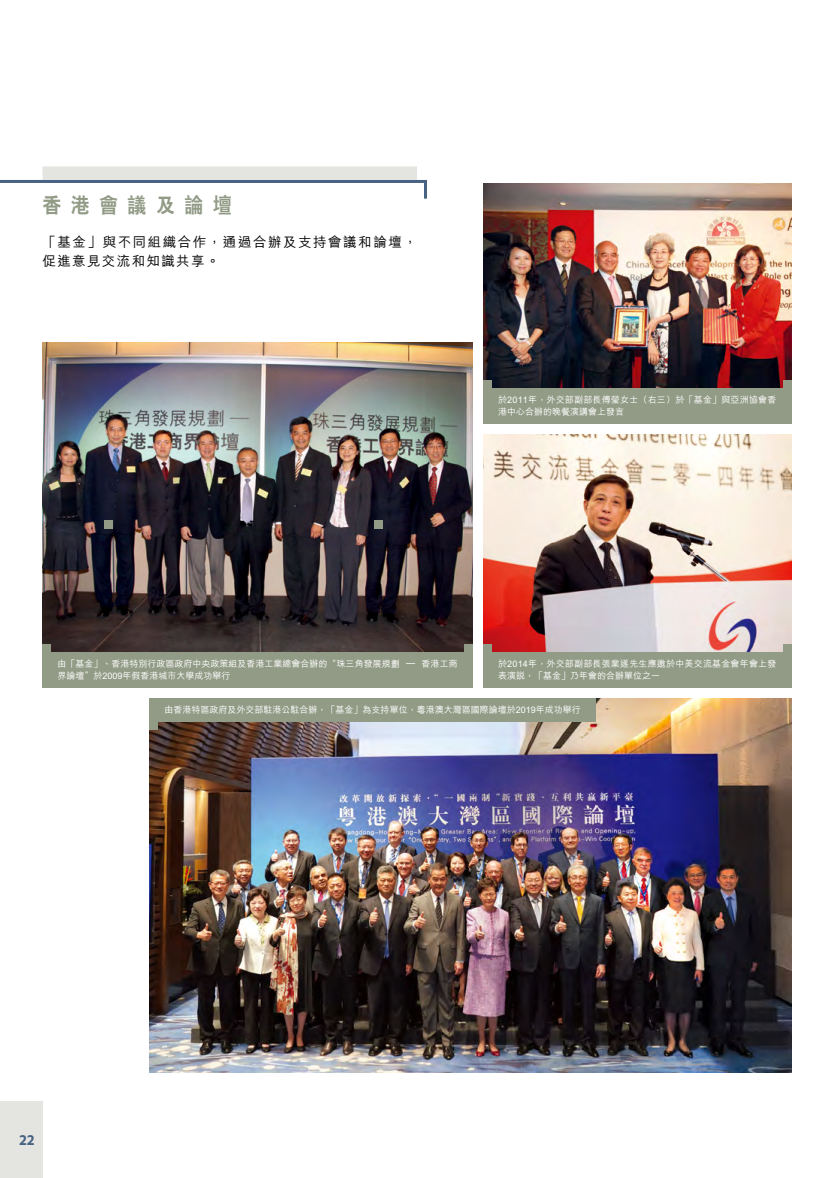
<style>
.page{position:relative;width:834px;height:1178px;background:#fff}
.page>*{position:absolute;margin:0;border:0;box-sizing:border-box;transform-origin:0 0}
.Sub-head-chi-LH{font:800 21px "C Hei 2 HK";letter-spacing:.5em;color:#929b86;scale:.9 1}
.t1{font:700 15px "Myriad Pro";color:#476283;scale:.95 1}
.content-chi{font:500 13.5px/19.5px "M Hei HK";letter-spacing:.115em;color:#000}
.caption-chi{font:500 9px/12px "M Hei HK";color:#fff}
.caption-chi-2{font:500 9px/12px "M Hei HK";letter-spacing:.02em;color:#fff}
</style>
<div class="page">
<img style="left:483px;top:434px;width:308px;height:218px">
<img style="left:150px;top:698px;width:641px;height:374px">
<img style="left:43px;top:342px;width:429px;height:310px">
<img style="left:483px;top:183px;width:308px;height:205px">
<svg style="left:0;top:178px;width:427px;height:21px"></svg>
<div style="left:43px;top:166px;width:374px;height:14px;background:#e4e5e0"></div>
<div style="left:483px;top:652px;width:308px;height:36px;background:#929b86"></div>
<div style="left:483px;top:644px;width:8px;height:44px;background:#929b86"></div>
<div style="left:782px;top:644px;width:9px;height:44px;background:#929b86"></div>
<div style="left:483px;top:388px;width:308px;height:36px;background:#929b86"></div>
<div style="left:483px;top:380px;width:8px;height:44px;background:#929b86"></div>
<div style="left:782px;top:380px;width:9px;height:44px;background:#929b86"></div>
<div style="left:104px;top:520px;width:9px;height:9px;background:#929b86"></div>
<div style="left:374px;top:520px;width:9px;height:9px;background:#929b86"></div>
<div style="left:150px;top:698px;width:445px;height:24px;background:#929b86"></div>
<div style="left:150px;top:698px;width:8px;height:32px;background:#929b86"></div>
<div style="left:43px;top:652px;width:429px;height:36px;background:#929b86"></div>
<div style="left:43px;top:644px;width:8px;height:44px;background:#929b86"></div>
<div style="left:464px;top:644px;width:8px;height:44px;background:#929b86"></div>
<div style="left:0;top:1101px;width:43px;height:77px;background:#e4e5e0"></div>
<p class="Sub-head-chi-LH" style="left:43px;top:191px;width:211px">香港會議及論壇</p>
<p class="content-chi" style="left:43px;top:231px;width:376px">「基金」與不同組織合作，通過合辦及支持會議和論壇，促進意見交流和知識共享。</p>
<p class="caption-chi-2" style="left:498px;top:393px;width:280px">於2011年，外交部副部長傅瑩女士（右三）於「基金」與亞洲協會香港中心合辦的晚餐演講會上發言</p>
<p class="caption-chi" style="left:57px;top:657px;width:401px">由「基金」、香港特別行政區政府中央政策組及香港工業總會合辦的“珠三角發展規劃 – 香港工商界論壇”於2009年假香港城市大學成功舉行</p>
<p class="caption-chi-2" style="left:498px;top:657px;width:280px">於2014年，外交部副部長張業遂先生應邀於中美交流基金會年會上發表演說，「基金」乃年會的合辦單位之一</p>
<p class="caption-chi" style="left:164px;top:703px;width:418px">由香港特區政府及外交部駐港公駐合辦，「基金」為支持單位，粵港澳大灣區國際論壇於2019年成功舉行</p>
<h2 class="t1" style="left:19px;top:1132px;width:18px">22</h2>
</div>
